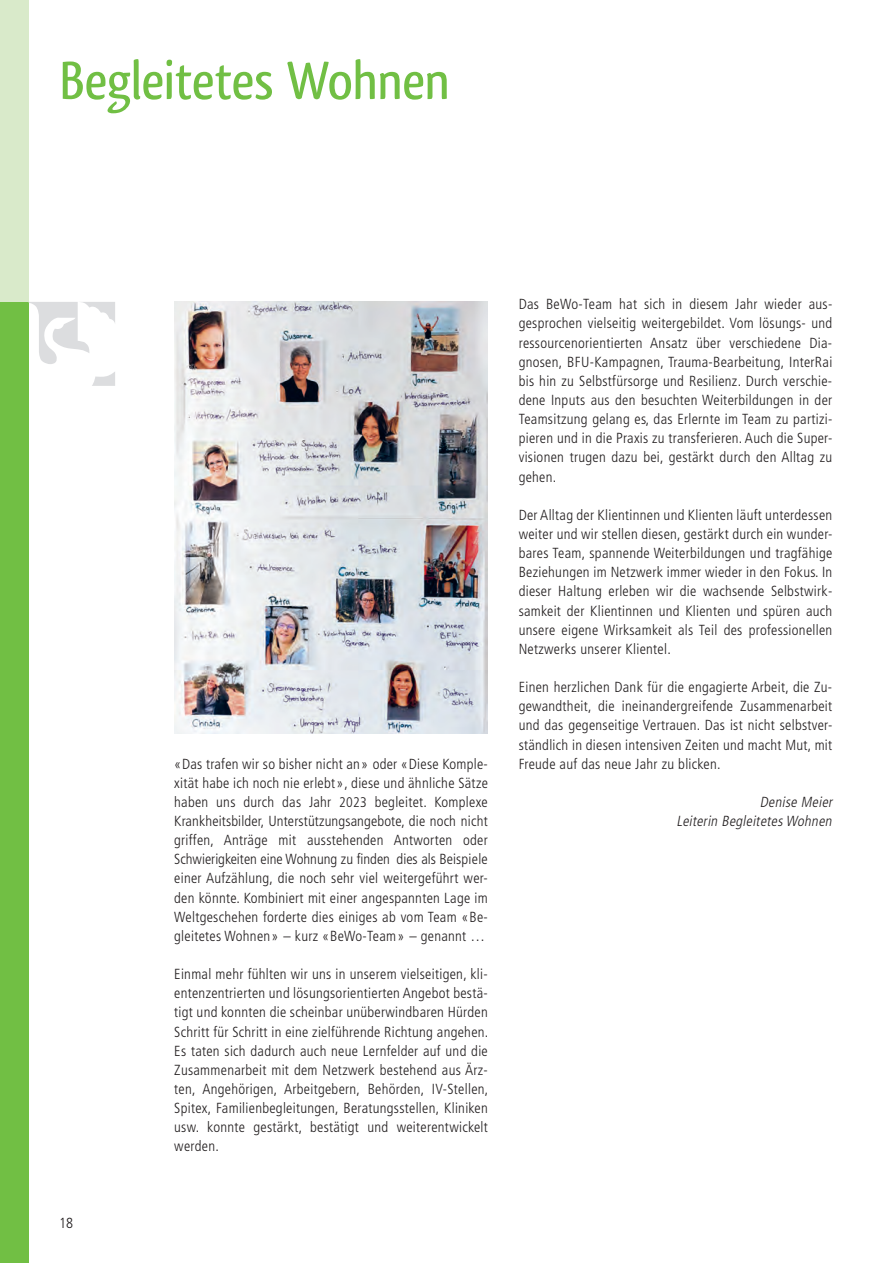
<style>
.page{position:relative;width:893px;height:1263px;background:#fff}
.page>*{position:absolute;margin:0;border:0;box-sizing:border-box;transform-origin:0 0}
.t1{font:500 56.25px "Qlassik";letter-spacing:-.005em;color:#71bf44}
.t2{font:300 condensed 14.55px/19.2px "Frutiger LT Std";letter-spacing:.02em;color:#231f20;text-align:justify}
.t3{font:italic 300 condensed 14.55px/19.2px "Frutiger LT Std";color:#231f20;text-align:right}
.s1{font-size:13.95px}
</style>
<div class="page">
<div style="left:0;top:302px;width:29px;height:961px;background:#71bf44"></div>
<div style="left:0;top:0;width:29px;height:302px;background:#d9eaca"></div>
<svg style="left:29px;top:302px;width:86px;height:62px"></svg>
<svg style="left:92px;top:372px;width:23px;height:14px"></svg>
<img style="left:174px;top:302px;width:314px;height:432px">
<h1 class="t1" style="left:59px;top:47px;width:392px">Begleitetes Wohnen</h1>
<p class="t2" style="left:59px;top:1213px;width:16px">18</p>
<p class="t2" style="left:174px;top:754px;width:315px">«Das trafen wir so bisher nicht an» oder «Diese Komple&shy;xität habe ich noch nie erlebt», diese und ähnliche Sätze haben uns durch das Jahr <span class="s1">2023</span> begleitet. Komplexe Krankheitsbilder, Unterstützungsangebote, die noch nicht griffen, Anträge mit ausstehenden Antworten oder Schwierigkeiten eine Wohnung zu finden dies als Beispiele einer Aufzählung, die noch sehr viel weitergeführt wer&shy;den könnte. Kombiniert mit einer angespannten Lage im Weltgeschehen forderte dies einiges ab vom Team «Be&shy;gleitetes Wohnen» – kurz «BeWo-Team» – genannt …</p>
<p class="t2" style="left:174px;top:964px;width:316px">Einmal mehr fühlten wir uns in unserem vielseitigen, kli&shy;entenzentrierten und lösungsorientierten Angebot bestä&shy;tigt und konnten die scheinbar unüberwindbaren Hürden Schritt für Schritt in eine zielführende Richtung angehen.<br>Es taten sich dadurch auch neue Lernfelder auf und die Zusammenarbeit mit dem Netzwerk bestehend aus Ärz&shy;ten, Angehörigen, Arbeitgebern, Behörden, IV-Stellen, Spitex, Familienbegleitungen, Beratungsstellen, Kliniken usw. konnte gestärkt, bestätigt und weiterentwickelt werden.</p>
<p class="t2" style="left:519px;top:295px;width:315px">Das BeWo-Team hat sich in diesem Jahr wieder aus&shy;gesprochen vielseitig weitergebildet. Vom lösungs- und ressourcenorientierten Ansatz über verschiedene Dia&shy;gnosen, BFU-Kampagnen, Trauma-Bearbeitung, InterRai bis hin zu Selbstfürsorge und Resilienz. Durch verschie&shy;dene Inputs aus den besuchten Weiterbildungen in der Teamsitzung gelang es, das Erlernte im Team zu partizi&shy;pieren und in die Praxis zu transferieren. Auch die Super&shy;visionen trugen dazu bei, gestärkt durch den Alltag zu gehen.</p>
<p class="t2" style="left:519px;top:505px;width:315px">Der Alltag der Klientinnen und Klienten läuft unterdessen weiter und wir stellen diesen, gestärkt durch ein wunder&shy;bares Team, spannende Weiterbildungen und tragfähige Beziehungen im Netzwerk immer wieder in den Fokus. In dieser Haltung erleben wir die wachsende Selbstwirk&shy;samkeit der Klientinnen und Klienten und spüren auch unsere eigene Wirksamkeit als Teil des professionellen Netzwerks unserer Klientel.</p>
<p class="t2" style="left:519px;top:677px;width:315px">Einen herzlichen Dank für die engagierte Arbeit, die Zu&shy;gewandtheit, die ineinandergreifende Zusammenarbeit und das gegenseitige Vertrauen. Das ist nicht selbstver&shy;ständlich in diesen intensiven Zeiten und macht Mut, mit Freude auf das neue Jahr zu blicken.</p>
<p class="t3" style="left:676px;top:792px;width:160px">Denise Meier<br>Leiterin Begleitetes Wohnen</p>
</div>
